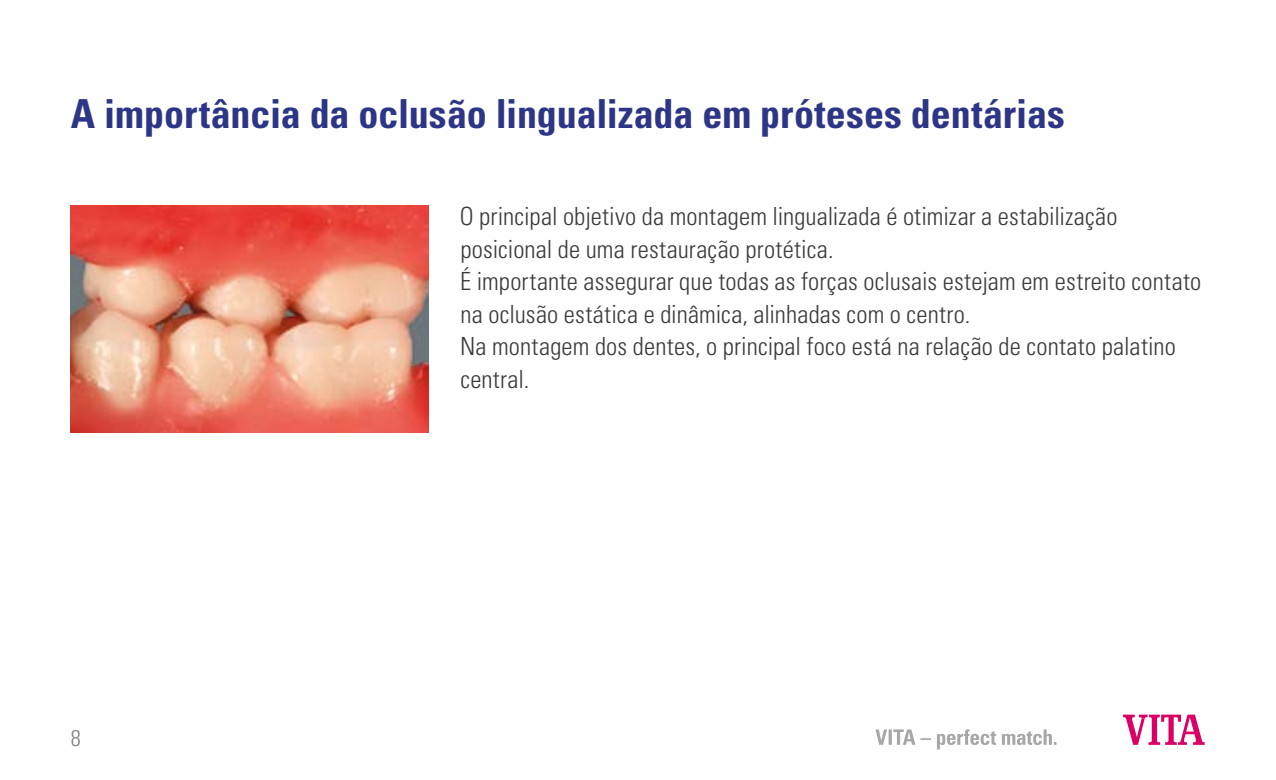
<style>
.page{position:relative;width:1276px;height:780px;background:#fff}
.page>*{position:absolute;margin:0;border:0;box-sizing:border-box;transform-origin:0 0}
.t1{font:700 condensed 40px "Univers LT";color:#2d3686}
.t2{font:300 condensed 25px/32.5px "Univers LT";letter-spacing:.005em;color:#3b3b3a}
.t3{font:300 condensed 22.5px "Univers LT";color:#80807f}
</style>
<div class="page">
<img style="left:71px;top:205px;width:358px;height:227px">
<svg style="left:1123px;top:714px;width:81px;height:30px"></svg>
<svg style="left:875px;top:729px;width:181px;height:20px"></svg>
<h1 class="t1" style="left:71px;top:89px;width:995px">A importância da oclusão lingualizada em próteses dentárias</h1>
<p class="t3" style="left:71px;top:724px;width:11px">8</p>
<p class="t2" style="left:460px;top:200px;width:743px">O principal objetivo da montagem lingualizada é otimizar a estabilização posicional de uma restauração protética.<br>É importante assegurar que todas as forças oclusais estejam em estreito contato na oclusão estática e dinâmica, alinhadas com o centro.<br>Na montagem dos dentes, o principal foco está na relação de contato palatino central.</p>
</div>
